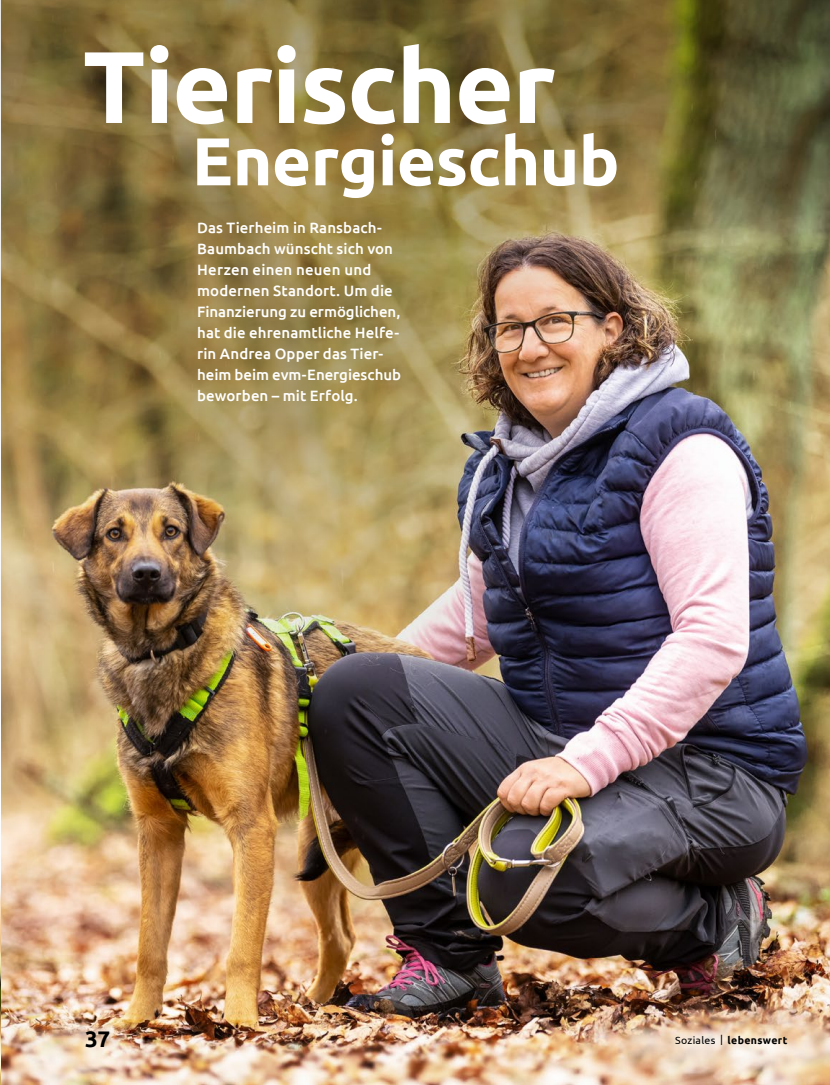
<style>
.page{position:relative;width:830px;height:1085px;background:#fff}
.page>*{position:absolute;margin:0;border:0;box-sizing:border-box;transform-origin:0 0}
.t1{font:700 101.7px "Ubuntu";letter-spacing:-.015em;color:#fff}
.t2{font:700 67.5px "Ubuntu";letter-spacing:-.01em;color:#fff}
.t3{font:700 22.5px "Ubuntu";color:#000}
.t4{font:500 15px/21px "Ubuntu";letter-spacing:.005em;color:#fff}
.t5{font:700 10.5px "Ubuntu";letter-spacing:.035em;color:#000}
.s1{font-weight:400}
</style>
<div class="page">
<img style="left:1px;top:0;width:828px;height:1084px">
<img style="left:0;top:0;width:1px;height:1084px">
<h1 class="t1" style="left:83px;top:25px;width:474px">Tierischer</h1>
<h2 class="t2" style="left:192px;top:120px;width:429px">Energieschub</h2>
<p class="t4" style="left:197px;top:216px;width:205px">Das Tierheim in Ransbach--<br>Baumbach wünscht sich von<br>Herzen einen neuen und modernen Standort. Um die<br>Finanzierung zu ermöglichen, hat die ehrenamtliche Helfe&shy;rin Andrea Opper das Tier&shy;heim beim evm-Energieschub beworben – mit Erfolg.</p>
<h3 class="t3" style="left:85px;top:1025px;width:27px">37</h3>
<p class="t5" style="left:674px;top:1033px;width:114px"><span class="s1">Soziales |</span> lebenswert</p>
</div>
